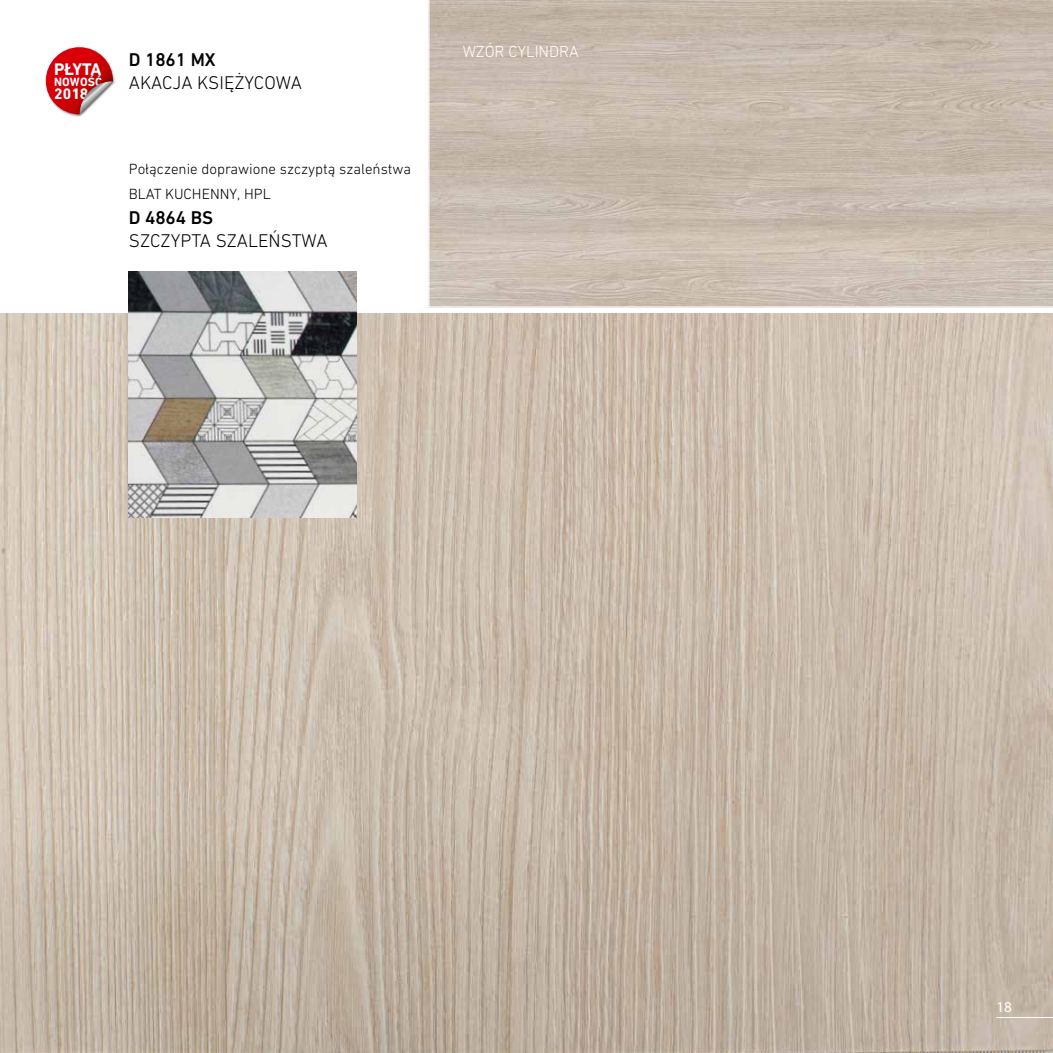
<style>
.page{position:relative;width:1053px;height:1053px;background:#fff}
.page>*{position:absolute;margin:0;border:0;box-sizing:border-box;transform-origin:0 0}
.t1{font:300 18.75px "DIN Next W1 G";color:#000}
.t2{font:500 18.75px "DIN Next W1 G";color:#000}
.t3{font:700 17.12px "DIN Next LT Pro";letter-spacing:-.03em;color:#fff}
.t4{font:300 16.25px "DIN Next W1 G";color:#fff}
.t5{font:700 15.38px "DIN Next LT Pro";color:#fff}
.t6{font:300 15px/25px "DIN Next W1 G";color:#000}
.t7{font:15px "Myriad Pro";color:#fff}
.t8{font:700 12.12px "DIN Next LT Pro";color:#fff}
</style>
<div class="page">
<svg style="left:428px;top:0;width:624px;height:307px;background:#c8bbae"></svg>
<img style="left:0;top:314px;width:1052px;height:738px">
<img style="left:45px;top:46px;width:69px;height:71px">
<img style="left:76px;top:76px;width:39px;height:41px">
<svg style="left:46px;top:47px;width:67px;height:67px"></svg>
<img style="left:129px;top:272px;width:227px;height:245px">
<hr style="left:996px;top:1017px;width:56px;height:1px;background:#fff">
<p class="t3" style="left:54px;top:59px;width:49px">PŁYTA</p>
<p class="t8" style="left:54px;top:75px;width:49px">NOWOŚĆ</p>
<p class="t5" style="left:54px;top:84px;width:36px">2018</p>
<p class="t2" style="left:129px;top:49px;width:88px">D 1861 MX</p>
<p class="t1" style="left:129px;top:71px;width:174px">AKACJA KSIĘŻYCOWA</p>
<p class="t6" style="left:129px;top:156px;width:284px">Połączenie doprawione szczyptą szaleństwa<br>BLAT KUCHENNY, HPL</p>
<p class="t2" style="left:129px;top:207px;width:86px">D 4864 BS</p>
<p class="t1" style="left:129px;top:230px;width:200px">SZCZYPTA SZALEŃSTWA</p>
<p class="t4" style="left:462px;top:42px;width:118px">WZÓR CYLINDRA</p>
<p class="t7" style="left:996px;top:997px;width:17px">18</p>
</div>
